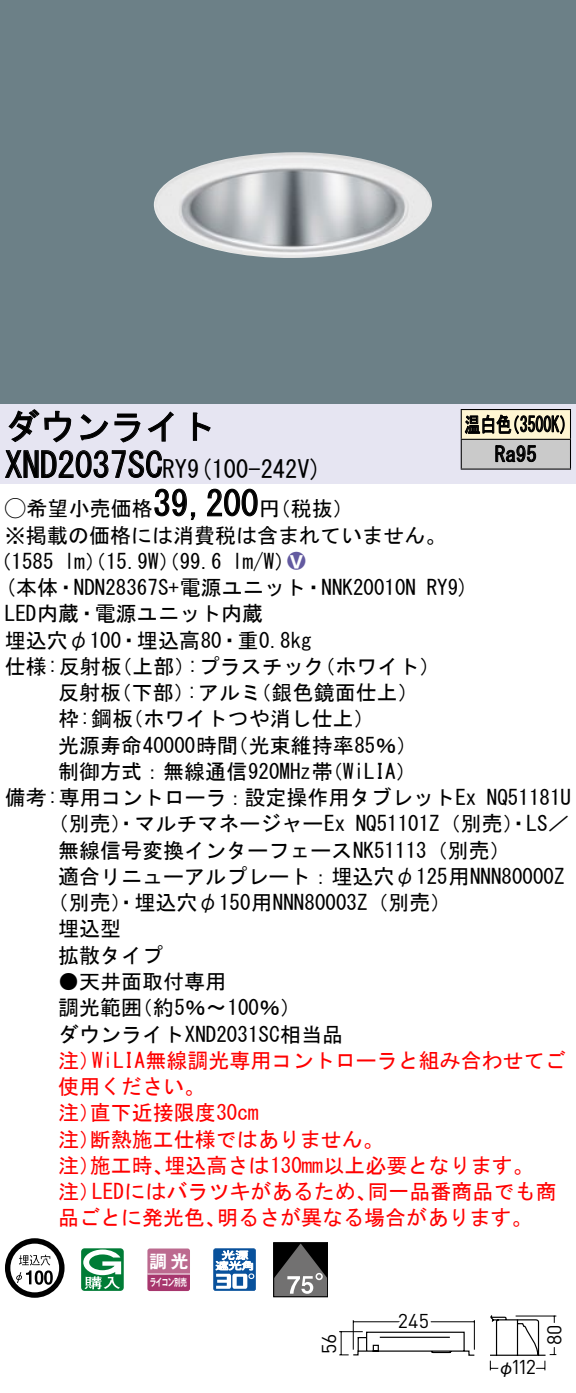
<style>
.page{position:relative;width:576px;height:1393px;background:#fff}
.page>*{position:absolute;margin:0;border:0;box-sizing:border-box;transform-origin:0 0}
.t1{font:35px "MS Gothic";color:#000}
.t2{font:24.5px "MS Gothic";color:#000}
.t3{font:21px/26.2px "MS Gothic";color:#000}
.t4{font:21px/26.2px "MS Gothic";color:#f00}
.t5{font:21px/29.8px "MS Gothic";color:#000;scale:.75 1}
.t6{font:21px "Ford Classification 1";color:#635aa0}
.t7{font:19.95px "DINOT";letter-spacing:-.03em;color:#000}
.t8{font:17.5px "Gothic MB101 Pro De Bold 90 pv RKSJ H";color:#fff}
.t9{font:17.5px "Gothic BBB Pro Medium 90 pv RKSJ H";color:#000}
.t10{font:10.15px "Gothic MB101 Pro De Bold 90 pv RKSJ H";letter-spacing:-.05em;color:#fff;scale:.65 1}
.s1{font-size:24.5px}
.s2{font-family:"Ford Classification 1"}
.s3{color:#fff}
</style>
<div class="page">
<div style="left:0;top:0;width:575px;height:404px;background:#6c8087"></div>
<img style="left:154px;top:152px;width:278px;height:106px">
<div style="left:0;top:404px;width:575px;height:79px;background:#e6e5f2"></div>
<svg style="left:8px;top:409px;width:64px;height:34px"></svg>
<svg style="left:80px;top:413px;width:60px;height:30px"></svg>
<svg style="left:148px;top:411px;width:25px;height:31px"></svg>
<svg style="left:192px;top:412px;width:19px;height:29px"></svg>
<svg style="left:5px;top:450px;width:157px;height:28px"></svg>
<svg style="left:154px;top:488px;width:42px;height:32px"></svg>
<svg style="left:207px;top:488px;width:51px;height:29px"></svg>
<svg style="left:5px;top:1238px;width:59px;height:59px"></svg>
<svg style="left:44px;top:1270px;width:9px;height:14px"></svg>
<svg style="left:81px;top:1248px;width:43px;height:42px"></svg>
<svg style="left:147px;top:1248px;width:43px;height:43px;background:#b65b86"></svg>
<hr style="left:147px;top:1273px;width:43px;height:1px;background:#fff">
<svg style="left:213px;top:1248px;width:43px;height:42px"></svg>
<div style="left:273px;top:1242px;width:55px;height:55px;border:1px solid #000"></div>
<svg style="left:274px;top:1243px;width:53px;height:53px;background:#575656"></svg>
<div style="left:461px;top:409px;width:109px;height:30px;background:#fff6d2"></div>
<div style="left:461px;top:439px;width:109px;height:30px;background:#cacaca"></div>
<hr style="left:460px;top:409px;width:110px;height:1px;background:#000">
<hr style="left:569px;top:410px;width:2px;height:29px;background:#000">
<hr style="left:460px;top:439px;width:110px;height:1px;background:#000">
<hr style="left:569px;top:440px;width:2px;height:28px;background:#000">
<hr style="left:460px;top:468px;width:110px;height:2px;background:#000">
<svg style="left:460px;top:410px;width:104px;height:58px"></svg>
<svg style="left:489px;top:1315px;width:68px;height:56px"></svg>
<svg style="left:339px;top:1320px;width:136px;height:36px"></svg>
<h1 class="t1" style="left:5px;top:409px;width:212px">ダウンライト</h1>
<p class="t2" style="left:187px;top:456px;width:136px">(9 100-242 (V</p>
<h1 class="t1" style="left:5px;top:447px;width:184px">XND2037SC<span class="s1">RY</span></h1>
<h1 class="t1" style="left:153px;top:486px;width:106px">39,200</h1>
<p class="t3" style="left:5px;top:495px;width:442px"><span class="s2">A</span>希望小売価格<br>※掲載の価格には消費税は含まれていません。</p>
<p class="t6" style="left:287px;top:550px;width:19px">2<span class="s3">8</span></p>
<p class="t3" style="left:259px;top:495px;width:96px">（円税抜(</p>
<p class="t3" style="left:232px;top:548px;width:64px">l m (W/</p>
<p class="t3" style="left:-9px;top:548px;width:65px">（1585</p>
<p class="t3" style="left:64px;top:548px;width:159px">lm）（15.9 ）（W 99.6</p>
<p class="t5" style="left:494px;top:409px;width:57px;text-indent:-30px">温白色<br>Ra95</p>
<p class="t5" style="left:504px;top:409px;width:96px">（3500 (K</p>
<p class="t3" style="left:5px;top:574px;width:412px">(本体・NDN28367 +S 電源ユニット・NNK20010N</p>
<p class="t3" style="left:5px;top:600px;width:259px">LED内蔵・電源ユニット内蔵</p>
<p class="t3" style="left:5px;top:627px;width:308px">埋込穴φ100・埋込高80・重0.8kg</p>
<p class="t3" style="left:314px;top:653px;width:127px">（ホワイト(</p>
<p class="t3" style="left:426px;top:574px;width:44px">RY (9</p>
<p class="t3" style="left:187px;top:653px;width:139px">:プラスチック</p>
<p class="t3" style="left:5px;top:653px;width:118px">仕様:反射板</p>
<p class="t3" style="left:111px;top:653px;width:85px">（上部）</p>
<p class="t3" style="left:58px;top:679px;width:64px">反射板</p>
<p class="t3" style="left:111px;top:679px;width:85px">（下部）</p>
<p class="t3" style="left:187px;top:679px;width:76px">:アルミ</p>
<p class="t3" style="left:250px;top:679px;width:169px">（銀色鏡面仕上(</p>
<p class="t3" style="left:58px;top:705px;width:76px">枠:鋼板</p>
<p class="t3" style="left:122px;top:705px;width:253px">（ホワイトつや消し仕上(</p>
<p class="t3" style="left:58px;top:732px;width:181px">光源寿命40000時間</p>
<p class="t3" style="left:227px;top:732px;width:191px">（光束維持率85％(</p>
<p class="t3" style="left:58px;top:758px;width:276px">制御方式：無線通信920MHz帯</p>
<p class="t3" style="left:322px;top:758px;width:96px">（WiLIA(</p>
<p class="t3" style="left:355px;top:784px;width:215px;text-indent:-350px">備考:専用コントローラ：設定操作用タブレットEx<br>NQ51101 （Z 別売）・LS／</p>
<p class="t3" style="left:486px;top:784px;width:85px">NQ51181U</p>
<p class="t3" style="left:48px;top:810px;width:299px">（別売）・マルチマネージャーEx</p>
<p class="t3" style="left:58px;top:837px;width:454px">無線信号変換インターフェースNK51113（別売(</p>
<p class="t3" style="left:58px;top:863px;width:507px">適合リニューアルプレート：埋込穴φ125用NNN80000Z</p>
<p class="t3" style="left:48px;top:889px;width:405px">（別売）・埋込穴φ150用NNN80003 （Z 別売(</p>
<p class="t3" style="left:58px;top:915px;width:64px">埋込型</p>
<p class="t3" style="left:58px;top:942px;width:106px">拡散タイプ</p>
<p class="t3" style="left:132px;top:968px;width:171px;text-indent:-73px">●天井面取付専用<br>（約5％〜100％(</p>
<p class="t3" style="left:58px;top:994px;width:286px">調光範囲<br>ダウンライトXND2031SC相当品</p>
<p class="t4" style="left:92px;top:1047px;width:475px">WiLIA無線調光専用コントローラと組み合わせてご</p>
<p class="t4" style="left:58px;top:1047px;width:43px">注）</p>
<p class="t4" style="left:58px;top:1073px;width:148px">使用ください。</p>
<p class="t4" style="left:90px;top:1099px;width:170px">直下近接限度30cm</p>
<p class="t4" style="left:90px;top:1099px;width:295px;text-indent:-32px">注）<br>断熱施工仕様ではありません。</p>
<p class="t4" style="left:58px;top:1125px;width:43px">注）</p>
<p class="t4" style="left:164px;top:1152px;width:370px">埋込高さは130mm以上必要となります。</p>
<p class="t4" style="left:90px;top:1152px;width:85px">施工時、</p>
<p class="t4" style="left:58px;top:1152px;width:43px">注）</p>
<p class="t4" style="left:92px;top:1178px;width:286px">LEDにはバラツキがあるため、</p>
<p class="t4" style="left:367px;top:1178px;width:190px">同一品番商品でも商</p>
<p class="t4" style="left:58px;top:1178px;width:43px">注）</p>
<p class="t4" style="left:58px;top:1204px;width:169px">品ごとに発光色、</p>
<p class="t4" style="left:217px;top:1204px;width:317px">明るさが異なる場合があります。</p>
<p class="t8" style="left:149px;top:1246px;width:41px">調光</p>
<p class="t10" style="left:150px;top:1274px;width:59px">ライコン別売</p>
<p class="t7" style="left:315px;top:1353px;width:22px;rotate:-90deg">56</p>
<p class="t7" style="left:398px;top:1307px;width:33px">245</p>
<p class="t7" style="left:510px;top:1353px;width:27px">112</p>
<p class="t9" style="left:497px;top:1352px;width:19px">φ</p>
<p class="t7" style="left:540px;top:1345px;width:22px;rotate:-90deg">80</p>
</div>
